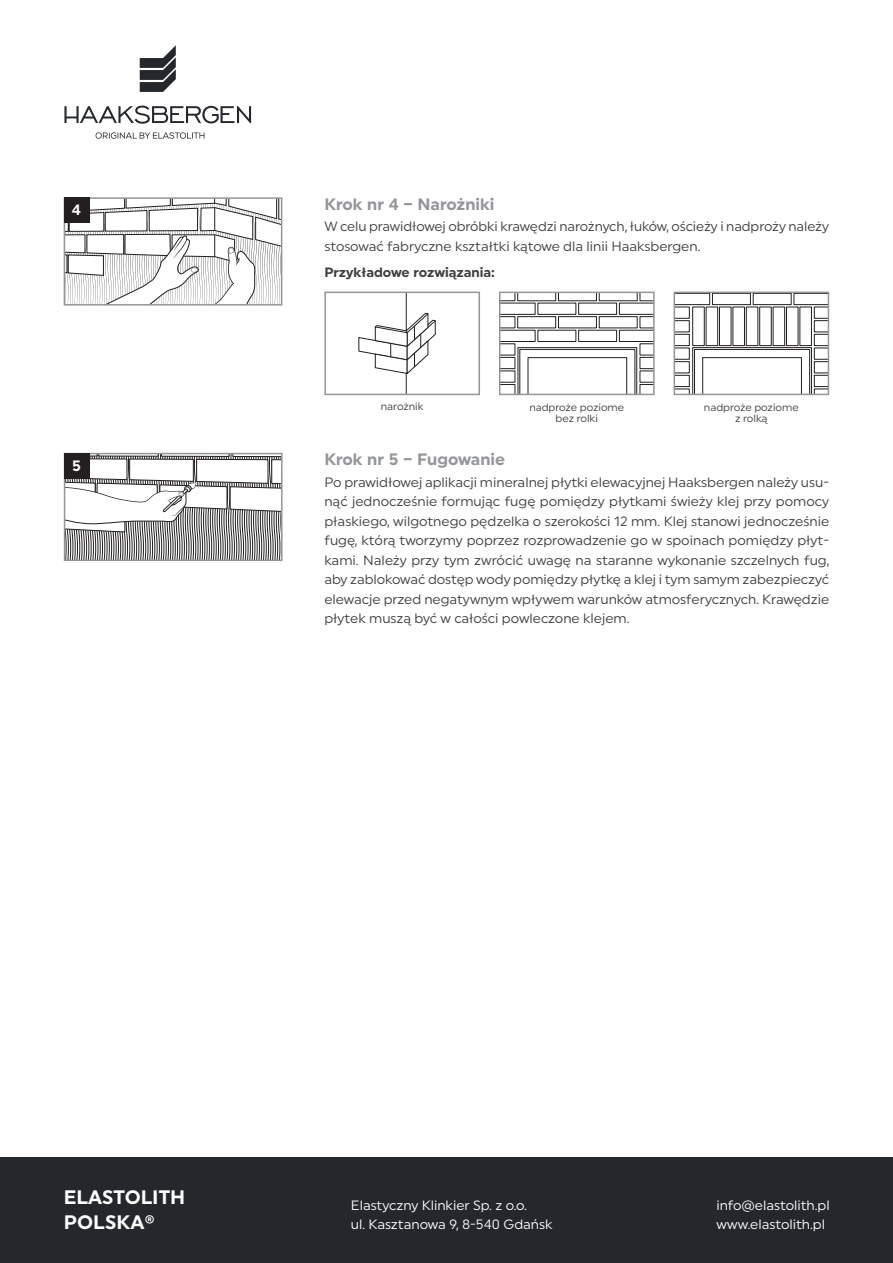
<style>
.page{position:relative;width:893px;height:1263px;background:#fff}
.page>*{position:absolute;margin:0;border:0;box-sizing:border-box;transform-origin:0 0}
.t1{font:700 19.5px/24.9px "Uniform";color:#fff}
.t2{font:700 16.5px "Uniform";color:#939598}
.t3{font:700 15px "Uniform";color:#fff}
.p2{font:13.5px/19.5px "Uniform";letter-spacing:-.005em;color:#3e3e3f;text-align:justify}
.t4{font:13.5px/18.6px "Uniform";color:#fff}
.p2-2{font:700 13.5px "Uniform";color:#3e3e3f}
.p2-3{font:10.5px/10.5px "Uniform";color:#3e3e3f;text-align:center}
</style>
<div class="page">
<div style="left:0;top:1157px;width:893px;height:106px;background:#24272b"></div>
<svg style="left:67px;top:200px;width:212px;height:103px"></svg>
<div style="left:64px;top:197px;width:218px;height:109px;border:2px solid #939598"></div>
<div style="left:64px;top:197px;width:25px;height:26px;background:#231f20"></div>
<svg style="left:67px;top:456px;width:213px;height:102px"></svg>
<div style="left:64px;top:453px;width:219px;height:108px;border:2px solid #939598"></div>
<div style="left:64px;top:453px;width:25px;height:25px;background:#231f20"></div>
<svg style="left:64px;top:45px;width:187px;height:94px"></svg>
<svg style="left:358px;top:295px;width:78px;height:97px"></svg>
<div style="left:324px;top:292px;width:156px;height:103px;border:2px solid #939598"></div>
<svg style="left:502px;top:295px;width:150px;height:97px"></svg>
<div style="left:499px;top:292px;width:156px;height:103px;border:2px solid #939598"></div>
<svg style="left:677px;top:295px;width:149px;height:97px"></svg>
<div style="left:693px;top:307px;width:11px;height:39px;background:#fff"></div>
<div style="left:692px;top:307px;width:12px;height:39px;border:1px solid #231f20"></div>
<div style="left:706px;top:307px;width:12px;height:39px;background:#fff"></div>
<div style="left:706px;top:307px;width:12px;height:39px;border:1px solid #231f20"></div>
<div style="left:719px;top:307px;width:12px;height:39px;background:#fff"></div>
<div style="left:719px;top:307px;width:12px;height:39px;border:1px solid #231f20"></div>
<div style="left:733px;top:307px;width:11px;height:39px;background:#fff"></div>
<div style="left:733px;top:307px;width:12px;height:39px;border:1px solid #231f20"></div>
<div style="left:746px;top:307px;width:12px;height:39px;background:#fff"></div>
<div style="left:746px;top:307px;width:12px;height:39px;border:1px solid #231f20"></div>
<div style="left:760px;top:307px;width:11px;height:39px;background:#fff"></div>
<div style="left:759px;top:307px;width:12px;height:39px;border:1px solid #231f20"></div>
<div style="left:773px;top:307px;width:12px;height:39px;background:#fff"></div>
<div style="left:773px;top:307px;width:12px;height:39px;border:1px solid #231f20"></div>
<div style="left:786px;top:307px;width:12px;height:39px;background:#fff"></div>
<div style="left:786px;top:307px;width:12px;height:39px;border:1px solid #231f20"></div>
<div style="left:800px;top:307px;width:11px;height:39px;background:#fff"></div>
<div style="left:800px;top:307px;width:12px;height:39px;border:1px solid #231f20"></div>
<div style="left:674px;top:292px;width:155px;height:103px;border:2px solid #939598"></div>
<p class="t3" style="left:72px;top:201px;width:11px">4</p>
<p class="t3" style="left:72px;top:457px;width:10px">5</p>
<p class="t2" style="left:324px;top:194px;width:172px">Krok nr 4 – Narożniki</p>
<p class="p2" style="left:324px;top:217px;width:506px">W celu prawidłowej obróbki krawędzi narożnych, łuków, ościeży i nadproży należy stosować fabryczne kształtki kątowe dla linii Haaksbergen.</p>
<p class="p2-2" style="left:324px;top:264px;width:172px">Przykładowe rozwiązania:</p>
<p class="p2-3" style="left:381px;top:401px;width:44px">narożnik</p>
<p class="p2-3" style="left:529px;top:402px;width:96px">nadproże poziome bez rolki</p>
<p class="p2-3" style="left:704px;top:402px;width:96px">nadproże poziome z rolką</p>
<p class="t2" style="left:324px;top:449px;width:182px">Krok nr 5 – Fugowanie</p>
<p class="p2" style="left:324px;top:472px;width:506px">Po prawidłowej aplikacji mineralnej płytki elewacyjnej Haaksbergen należy usu&shy;nąć jednocześnie formując fugę pomiędzy płytkami świeży klej przy pomocy płaskiego, wilgotnego pędzelka o szerokości 12 mm. Klej stanowi jednocześnie fugę, którą tworzymy poprzez rozprowadzenie go w spoinach pomiędzy płyt&shy;kami. Należy przy tym zwrócić uwagę na staranne wykonanie szczelnych fug, aby zablokować dostęp wody pomiędzy płytkę a klej i tym samym zabezpieczyć elewacje przed negatywnym wpływem warunków atmosferycznych. Krawędzie płytek muszą być w całości powleczone klejem.</p>
<h1 class="t1" style="left:64px;top:1184px;width:123px">ELASTOLITH<br>POLSKA®</h1>
<p class="t4" style="left:351px;top:1196px;width:203px">Elastyczny Klinkier Sp. z o.o.<br>ul. Kasztanowa 9, 8-540 Gdańsk</p>
<p class="t4" style="left:716px;top:1196px;width:115px">info@elastolith.pl www.elastolith.pl</p>
</div>
